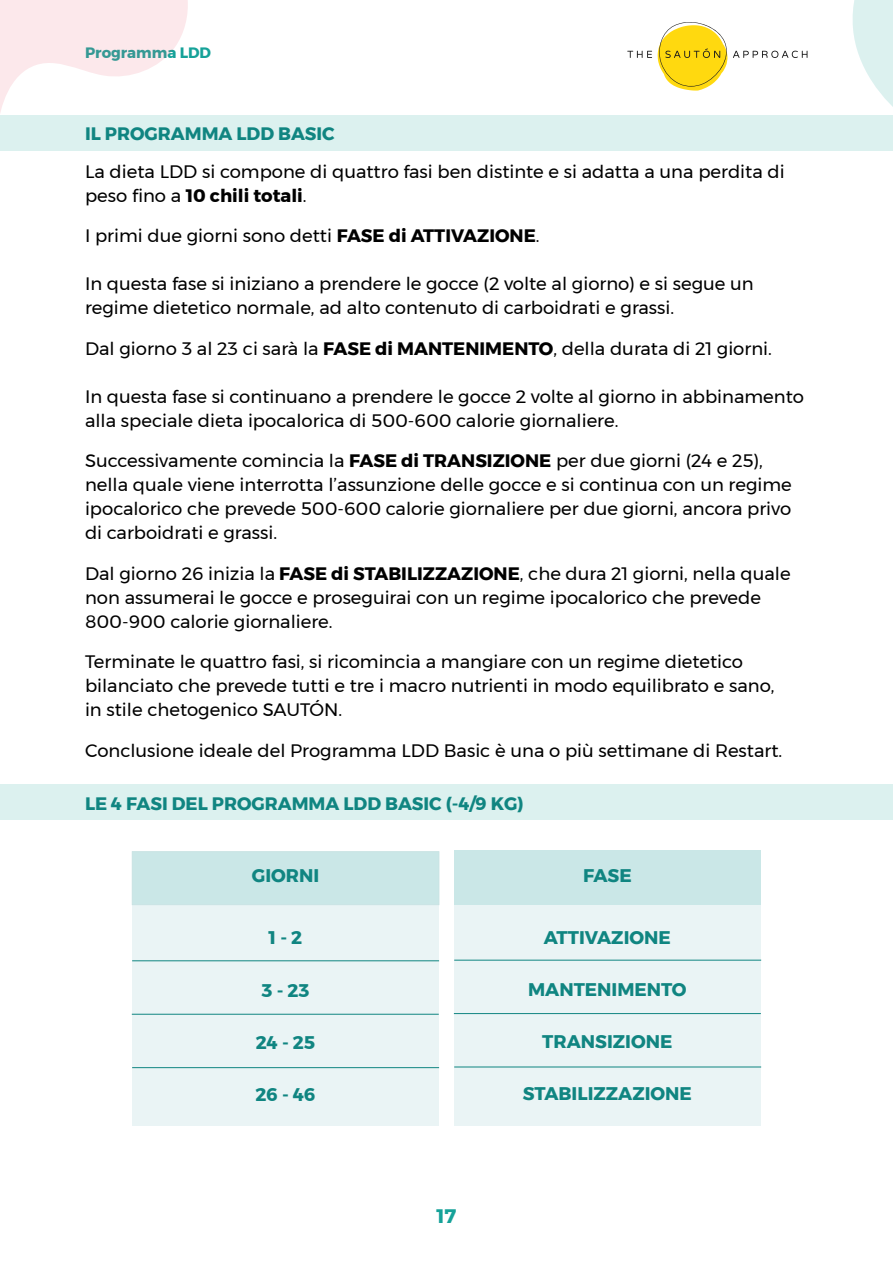
<style>
.page{position:relative;width:893px;height:1263px;background:#fff}
.page>*{position:absolute;margin:0;border:0;box-sizing:border-box;transform-origin:0 0}
.t1{font:700 19.5px "Montserrat";color:#16a299}
.t2{font:700 18.3px "Montserrat";color:#108581}
.t3{font:18px/24px "Montserrat";color:#000}
.t4{font:700 18px "Montserrat";color:#108581}
.t5{font:700 15px "Montserrat";color:#16a299}
.s1{font-weight:700}
</style>
<div class="page">
<svg style="left:627px;top:22px;width:180px;height:69px"></svg>
<svg style="left:0;top:0;width:188px;height:113px;fill:#fce8eb"></svg>
<svg style="left:852px;top:0;width:41px;height:107px"></svg>
<div style="left:454px;top:851px;width:307px;height:275px;background:#eaf4f5"></div>
<div style="left:454px;top:851px;width:307px;height:54px;background:#cae7e7"></div>
<div style="left:132px;top:852px;width:307px;height:274px;background:#eaf4f5"></div>
<div style="left:132px;top:851px;width:307px;height:54px;background:#cae7e7"></div>
<hr style="left:132px;top:960px;width:307px;height:1px;background:#108581">
<hr style="left:132px;top:1014px;width:307px;height:1px;background:#108581">
<hr style="left:132px;top:1067px;width:307px;height:1px;background:#108581">
<hr style="left:454px;top:960px;width:307px;height:1px;background:#108581">
<hr style="left:454px;top:1013px;width:307px;height:1px;background:#108581">
<hr style="left:454px;top:1067px;width:307px;height:1px;background:#108581">
<div style="left:0;top:115px;width:893px;height:36px;background:#dcf1ef"></div>
<div style="left:0;top:784px;width:893px;height:36px;background:#dcf1ef"></div>
<p class="t5" style="left:85px;top:41px;width:128px">Programma LDD</p>
<p class="t4" style="left:85px;top:119px;width:251px">IL PROGRAMMA LDD BASIC</p>
<p class="t3" style="left:85px;top:159px;width:701px">La dieta LDD si compone di quattro fasi ben distinte e si adatta a una perdita di peso fino a <span class="s1">10 chili totali</span>.</p>
<p class="t3" style="left:85px;top:224px;width:456px">I primi due giorni sono detti <span class="s1">FASE di ATTIVAZIONE</span>.</p>
<p class="t3" style="left:85px;top:272px;width:670px">In questa fase si iniziano a prendere le gocce (2 volte al giorno) e si segue un regime dietetico normale, ad alto contenuto di carboidrati e grassi.</p>
<p class="t3" style="left:85px;top:336px;width:688px">Dal giorno 3 al 23 ci sarà la <span class="s1">FASE di MANTENIMENTO</span>, della durata di 21 giorni.</p>
<p class="t3" style="left:85px;top:384px;width:720px">In questa fase si continuano a prendere le gocce 2 volte al giorno in abbinamento alla speciale dieta ipocalorica di 500-600 calorie giornaliere.</p>
<p class="t3" style="left:85px;top:449px;width:708px">Successivamente comincia la <span class="s1">FASE di TRANSIZIONE</span> per due giorni (24 e 25), nella quale viene interrotta l’assunzione delle gocce e si continua con un regime ipocalorico che prevede 500-600 calorie giornaliere per due giorni, ancora privo di carboidrati e grassi.</p>
<p class="t3" style="left:85px;top:561px;width:707px">Dal giorno 26 inizia la <span class="s1">FASE di STABILIZZAZIONE</span>, che dura 21 giorni, nella quale non assumerai le gocce e proseguirai con un regime ipocalorico che prevede<br>800-900 calorie giornaliere.</p>
<p class="t3" style="left:85px;top:650px;width:691px">Terminate le quattro fasi, si ricomincia a mangiare con un regime dietetico bilanciato che prevede tutti e tre i macro nutrienti in modo equilibrato e sano, in stile chetogenico SAUTÓN.</p>
<p class="t3" style="left:85px;top:738px;width:699px">Conclusione ideale del Programma LDD Basic è una o più settimane di Restart.</p>
<p class="t4" style="left:85px;top:789px;width:440px">LE 4 FASI DEL PROGRAMMA LDD BASIC (-4/9 KG)</p>
<p class="t2" style="left:252px;top:861px;width:69px">GIORNI</p>
<p class="t2" style="left:583px;top:861px;width:50px">FASE</p>
<p class="t2" style="left:269px;top:923px;width:35px">1 - 2</p>
<p class="t2" style="left:262px;top:975px;width:50px">3 - 23</p>
<p class="t2" style="left:256px;top:1028px;width:61px">24 - 25</p>
<p class="t2" style="left:256px;top:1080px;width:62px">26 - 46</p>
<p class="t1" style="left:437px;top:1200px;width:21px">17</p>
<p class="t2" style="left:544px;top:922px;width:129px">ATTIVAZIONE</p>
<p class="t2" style="left:528px;top:974px;width:160px">MANTENIMENTO</p>
<p class="t2" style="left:542px;top:1027px;width:132px">TRANSIZIONE</p>
<p class="t2" style="left:523px;top:1079px;width:171px">STABILIZZAZIONE</p>
</div>
